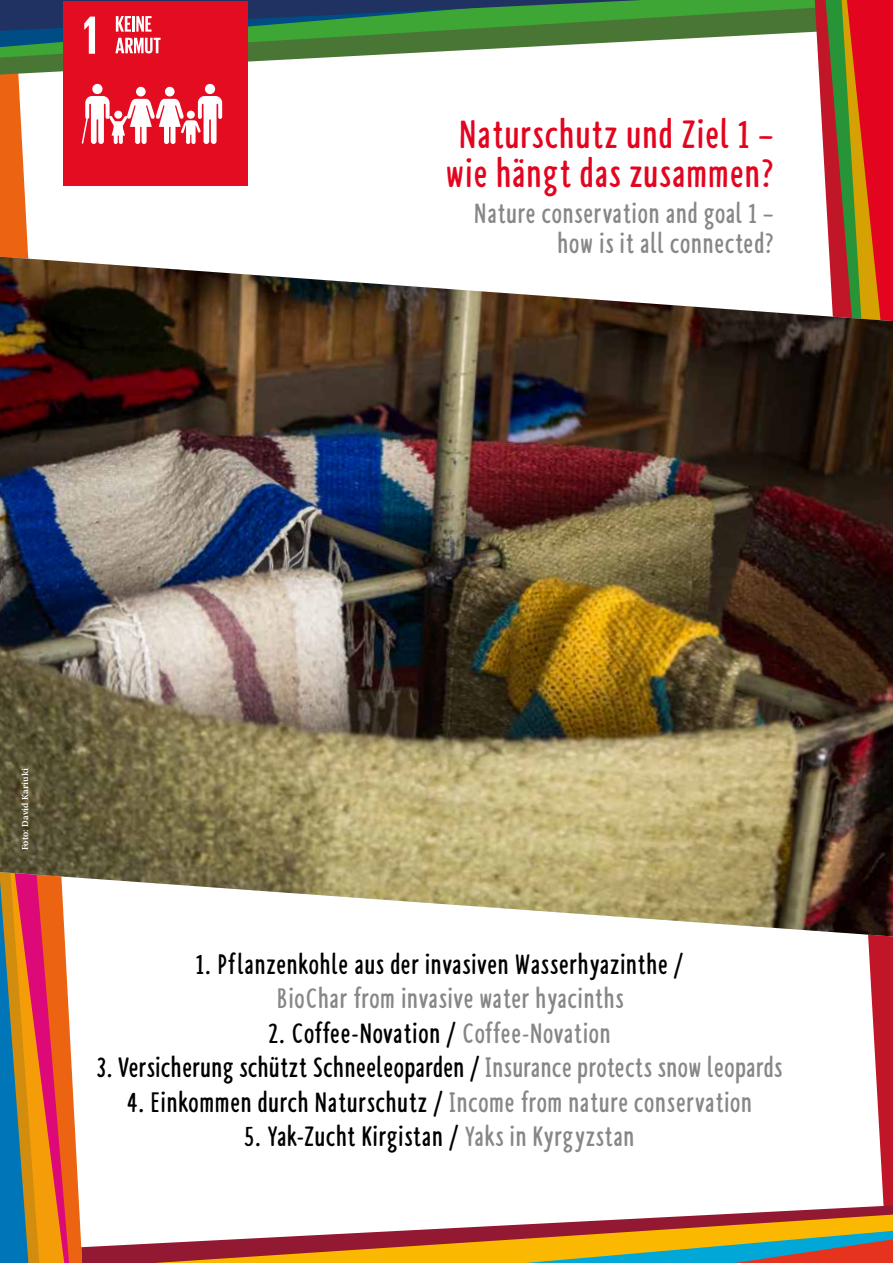
<style>
.page{position:relative;width:893px;height:1263px;background:#fff}
.page>*{position:absolute;margin:0;border:0;box-sizing:border-box;transform-origin:0 0}
.t1{font:700 42.3px/39.2px "NABU Hand";letter-spacing:.03em;color:#e3051f;text-align:center}
.t2{font:700 30px "NABU Hand";letter-spacing:.03em;color:#000}
.t3{font:700 30px/30px "NABU Hand";letter-spacing:.03em;color:#878787;text-align:right}
.t4{font:700 9px "Swift";letter-spacing:.02em;color:#fff}
.s1{color:#878787}
</style>
<div class="page">
<svg style="left:0;top:75px;width:82px;height:1188px"></svg>
<svg style="left:64px;top:936px;width:5px;height:327px;background:#ec6c35"></svg>
<svg style="left:0;top:936px;width:64px;height:327px;background:#ab6d4b"></svg>
<svg style="left:0;top:58px;width:315px;height:17px"></svg>
<svg style="left:0;top:0;width:815px;height:58px"></svg>
<svg style="left:815px;top:0;width:78px;height:1205px"></svg>
<svg style="left:825px;top:0;width:17px;height:257px;background:#8a4e36"></svg>
<svg style="left:842px;top:0;width:51px;height:257px;background:#c33c1c"></svg>
<svg style="left:81px;top:1205px;width:812px;height:58px"></svg>
<svg style="left:154px;top:1214px;width:739px;height:49px"></svg>
<div style="left:63px;top:1px;width:184px;height:184px;background:#e30c21"></div>
<div style="left:205px;top:84px;width:10px;height:10px;background:#fff;border-radius:50%"></div>
<div style="left:165px;top:87px;width:10px;height:9px;background:#fff;border-radius:50%"></div>
<div style="left:136px;top:87px;width:10px;height:9px;background:#fff;border-radius:50%"></div>
<div style="left:92px;top:84px;width:11px;height:10px;background:#fff;border-radius:50%"></div>
<svg style="left:81px;top:96px;width:141px;height:48px"></svg>
<svg style="left:0;top:0;width:643px;height:54px"></svg>
<img style="left:0;top:257px;width:893px;height:679px">
<h1 class="t1" style="left:446px;top:115px;width:330px">Naturschutz und Ziel 1 – wie hängt das zusammen?</h1>
<p class="t3" style="left:474px;top:199px;width:301px">Nature conservation and goal 1 – how is it all connected?</p>
<p class="t4" style="left:20px;top:850px;width:84px;rotate:-90deg">Foto: David Kariuki</p>
<p class="t2" style="left:196px;top:947px;width:489px">1. Pflanzenkohle aus der invasiven Wasserhyazinthe /</p>
<p class="t3" style="left:277px;top:984px;width:348px">BioChar from invasive water hyacinths</p>
<p class="t2" style="left:268px;top:1016px;width:344px">2. Coffee-Novation / <span class="s1">Coffee-Novation</span></p>
<p class="t2" style="left:97px;top:1051px;width:687px">3. Versicherung schützt Schneeleoparden / <span class="s1">Insurance protects snow leopards</span></p>
<p class="t2" style="left:127px;top:1085px;width:626px">4. Einkommen durch Naturschutz / <span class="s1">Income from nature conservation</span></p>
<p class="t2" style="left:245px;top:1120px;width:391px">5. Yak-Zucht Kirgistan / <span class="s1">Yaks in Kyrgyzstan</span></p>
</div>
